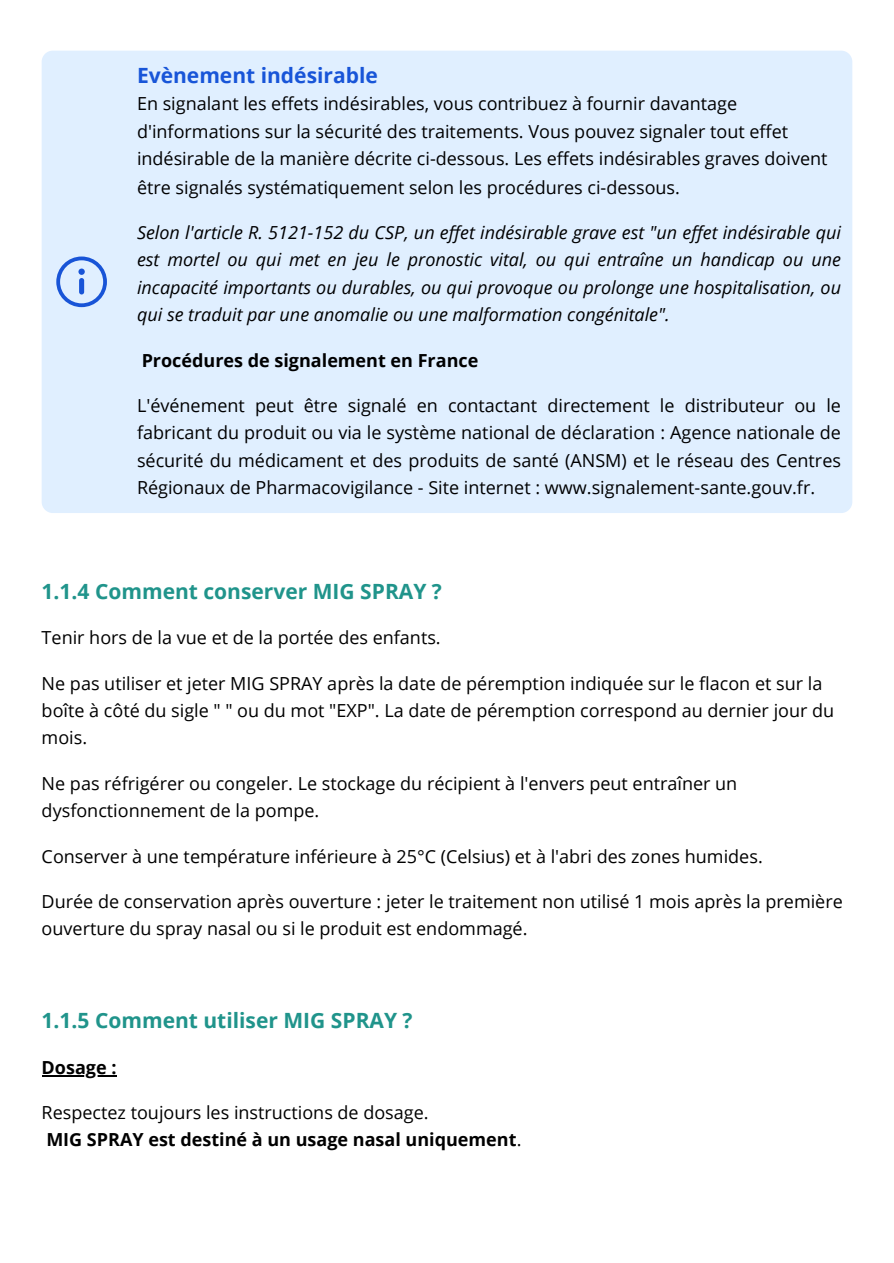
<style>
.page{position:relative;width:894px;height:1263px;background:#fff}
.page>*{position:absolute;margin:0;border:0;box-sizing:border-box;transform-origin:0 0}
.t1{font:700 21px "Open Sans";color:#20948b}
.t2{font:700 21px "Open Sans";color:#1855d8}
.t3{font:18px/27px "Open Sans";color:#000}
.t4{font:italic 18px/27.3px "Open Sans";color:#000;text-align:justify}
.t5{font:700 18px "Open Sans";color:#000}
.s1{font-weight:700}
</style>
<div class="page">
<hr style="left:42px;top:1076px;width:75px;height:1px;background:#000">
<div style="left:42px;top:51px;width:810px;height:462px;background:#e0efff"></div>
<svg style="left:56px;top:256px;width:51px;height:51px;background:#acc7f4"></svg>
<h1 class="t2" style="left:137px;top:61px;width:242px">Evènement indésirable</h1>
<h1 class="t3" style="left:137px;top:89px;width:691px;line-height:27.8px">En signalant les effets indésirables, vous contribuez à fournir davantage d'informations sur la sécurité des traitements. Vous pouvez signaler tout effet indésirable de la manière décrite ci-dessous. Les effets indésirables graves doivent être signalés systématiquement selon les procédures ci-dessous.</h1>
<p class="t4" style="left:137px;top:218px;width:705px">Selon l'article R. 5121-152 du CSP, un effet indésirable grave est "un effet indésirable qui est mortel ou qui met en jeu le pronostic vital, ou qui entraîne un handicap ou une incapacité importants ou durables, ou qui provoque ou prolonge une hospitalisation, ou qui se traduit par une anomalie ou une malformation congénitale".</p>
<p class="t5" style="left:142px;top:348px;width:338px">Procédures de signalement en France</p>
<p class="t3" style="left:137px;top:391px;width:705px;text-align:justify">L'événement peut être signalé en contactant directement le distributeur ou le fabricant du produit ou via le système national de déclaration : Agence nationale de sécurité du médicament et des produits de santé (ANSM) et le réseau des Centres Régionaux de Pharmacovigilance - Site internet : www.signalement-sante.gouv.fr.</p>
<h1 class="t1" style="left:42px;top:576px;width:401px">1.1.4 Comment conserver MIG SPRAY ?</h1>
<p class="t3" style="left:42px;top:623px;width:400px">Tenir hors de la vue et de la portée des enfants.</p>
<p class="t3" style="left:42px;top:669px;width:793px">Ne pas utiliser et jeter MIG SPRAY après la date de péremption indiquée sur le flacon et sur la boîte à côté du sigle " " ou du mot "EXP". La date de péremption correspond au dernier jour du mois.</p>
<p class="t3" style="left:42px;top:769px;width:697px">Ne pas réfrigérer ou congeler. Le stockage du récipient à l'envers peut entraîner un dysfonctionnement de la pompe.</p>
<p class="t3" style="left:42px;top:842px;width:722px">Conserver à une température inférieure à 25°C (Celsius) et à l'abri des zones humides.</p>
<p class="t3" style="left:42px;top:887px;width:802px">Durée de conservation après ouverture : jeter le traitement non utilisé 1 mois après la première ouverture du spray nasal ou si le produit est endommagé.</p>
<h1 class="t1" style="left:42px;top:1006px;width:372px">1.1.5 Comment utiliser MIG SPRAY ?</h1>
<h2 class="t5" style="left:42px;top:1055px;width:76px">Dosage :</h2>
<p class="t3" style="left:42px;top:1099px;width:481px">Respectez toujours les instructions de dosage.<br><span class="s1">MIG SPRAY est destiné à un usage nasal uniquement</span>.</p>
</div>
